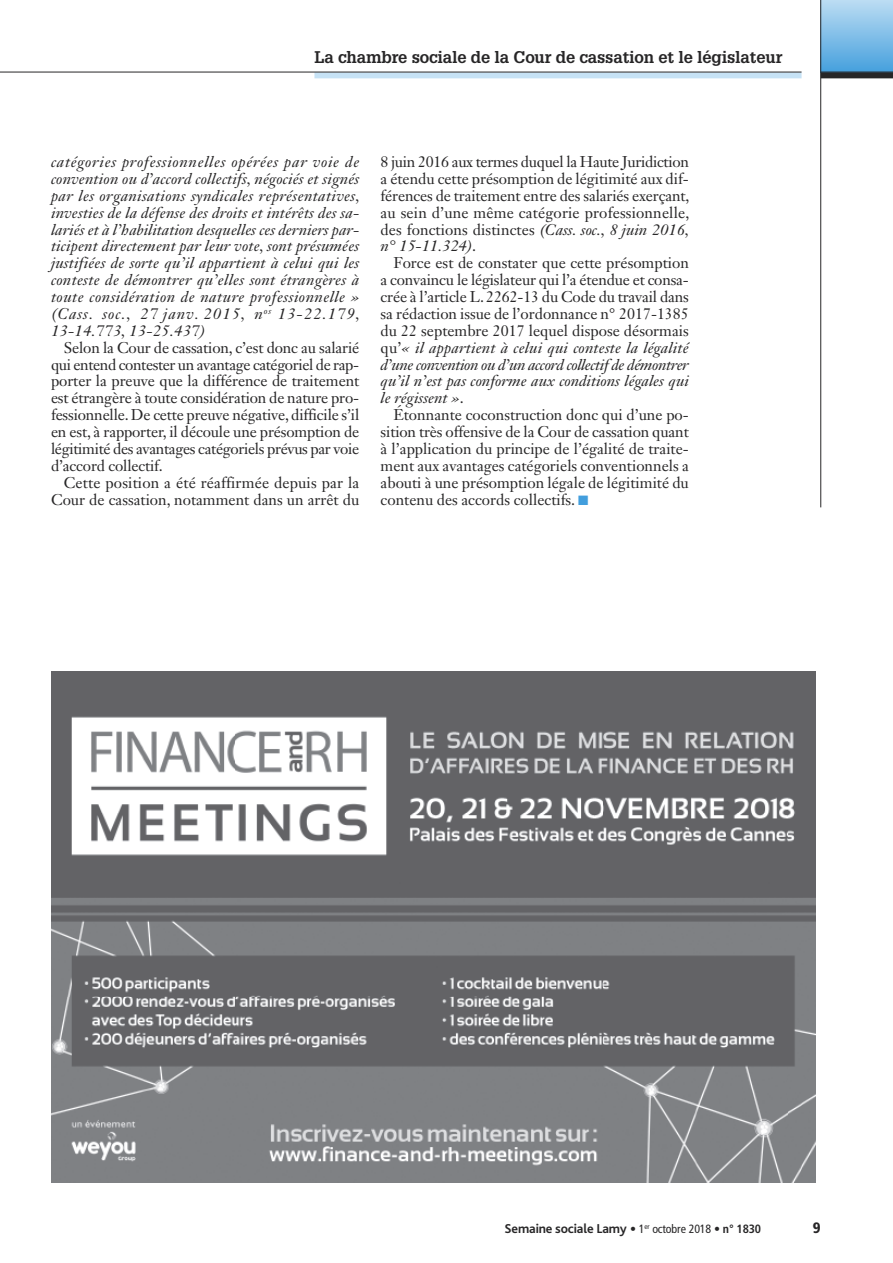
<style>
.page{position:relative;width:893px;height:1263px;background:#fff}
.page>*{position:absolute;margin:0;border:0;box-sizing:border-box;transform-origin:0 0}
.t1{font:700 16.5px "Glypha LT Std";letter-spacing:-.01em;color:#272627}
.t2{font:15.3px/16.8px "Janson Text LT Std";color:#272627;text-align:justify}
.t3{font:italic 15.3px/16.8px "Janson Text LT Std";letter-spacing:.03em;color:#272627;text-align:justify;scale:1.05 1}
.t4{font:900 condensed 15px "Frutiger LT Std";color:#272627}
.t5{font:700 13.5px "Bliss 2";letter-spacing:-.01em;color:#272627}
.s1{font-style:italic}
.s2{color:#429edd}
.s3{font-family:"Frutiger LT Std";font-weight:400;font-stretch:condensed;font-size:12px}
.s4{font-family:"Frutiger LT Std";font-stretch:condensed;font-size:12px}
</style>
<div class="page">
<div style="left:821px;top:0;width:72px;height:72px;background:linear-gradient(to bottom,#bcddf3,#48a1de)"></div>
<div style="left:821px;top:72px;width:72px;height:6px;background:#272627"></div>
<hr style="left:820px;top:0;width:1px;height:507px;background:#272627">
<img style="left:51px;top:672px;width:765px;height:510px">
<div style="left:314px;top:72px;width:487px;height:6px;background:#c6e2f5"></div>
<hr style="left:0;top:72px;width:801px;height:1px;background:#272627">
<p class="t1" style="left:314px;top:48px;width:469px">La chambre sociale de la Cour de cassation et le législateur</p>
<p class="t3" style="left:51px;top:155px;width:296px">catégories professionnelles opérées par voie de convention ou d’accord collectifs, négociés et signés par les organisations syndicales représentatives, investies de la défense des droits et intérêts des sa&shy;lariés et à l’habilitation desquelles ces derniers par&shy;ticipent directement par leur vote, sont présumées justifiées de sorte qu’il appartient à celui qui les conteste de démontrer qu’elles sont étrangères à toute considération de nature professionnelle » (Cass. soc., 27 janv. 2015, n<sup>os</sup> 13-22.179, 13-14.773, 13-25.437)</p>
<p class="t2" style="left:51px;top:340px;width:310px;text-indent:13px">Selon la Cour de cassation, c’est donc au salarié qui entend contester un avantage catégoriel de rap&shy;porter la preuve que la différence de traitement est étrangère à toute considération de nature pro&shy;fessionnelle.De cette preuve négative, difficile s’il en est, à rapporter, il découle une présomption de légitimité des avantages catégoriels prévus par voie d’accord collectif.</p>
<p class="t2" style="left:51px;top:475px;width:310px;text-align:right">Cette position a été réaffirmée depuis par la<br>Cour de cassation, notamment dans un arrêt du</p>
<p class="t2" style="left:381px;top:155px;width:310px">8 juin 2016 aux termes duquel la Haute Juridiction a étendu cette présomption de légitimité aux dif&shy;férences de traitement entre des salariés exerçant, au sein d’une même catégorie professionnelle, des fonctions distinctes <span class="s1">(Cass. soc., 8 juin 2016, n° 15-11.324)</span>.</p>
<p class="t2" style="left:381px;top:256px;width:310px;text-indent:13px">Force est de constater que cette présomption a convaincu le législateur qui l’a étendue et consa&shy;crée à l’article L. 2262-13 du Code du travail dans sa rédaction issue de l’ordonnance n° 2017-1385 du 22 septembre 2017 lequel dispose désormais qu’<span class="s1">« il appartient à celui qui conteste la légalité d’une convention ou d’un accord collectif de démontrer qu’il n’est pas conforme aux conditions légales qui le régissent »</span>.</p>
<p class="t2" style="left:381px;top:408px;width:310px;text-indent:13px">Étonnante coconstruction donc qui d’une po&shy;sition très offensive de la Cour de cassation quant à l’application du principe de l’égalité de traite&shy;ment aux avantages catégoriels conventionnels a abouti à une présomption légale de légitimité du contenu des accords collectifs. <span class="s2">■</span></p>
<p class="t5" style="left:505px;top:1223px;width:258px">Semaine sociale Lamy <span class="s3">• 1</span><sup>er</sup> <span class="s3">octobre 2018 •</span> <span class="s4">n° 1830</span></p>
<p class="t4" style="left:813px;top:1221px;width:9px">9</p>
</div>
